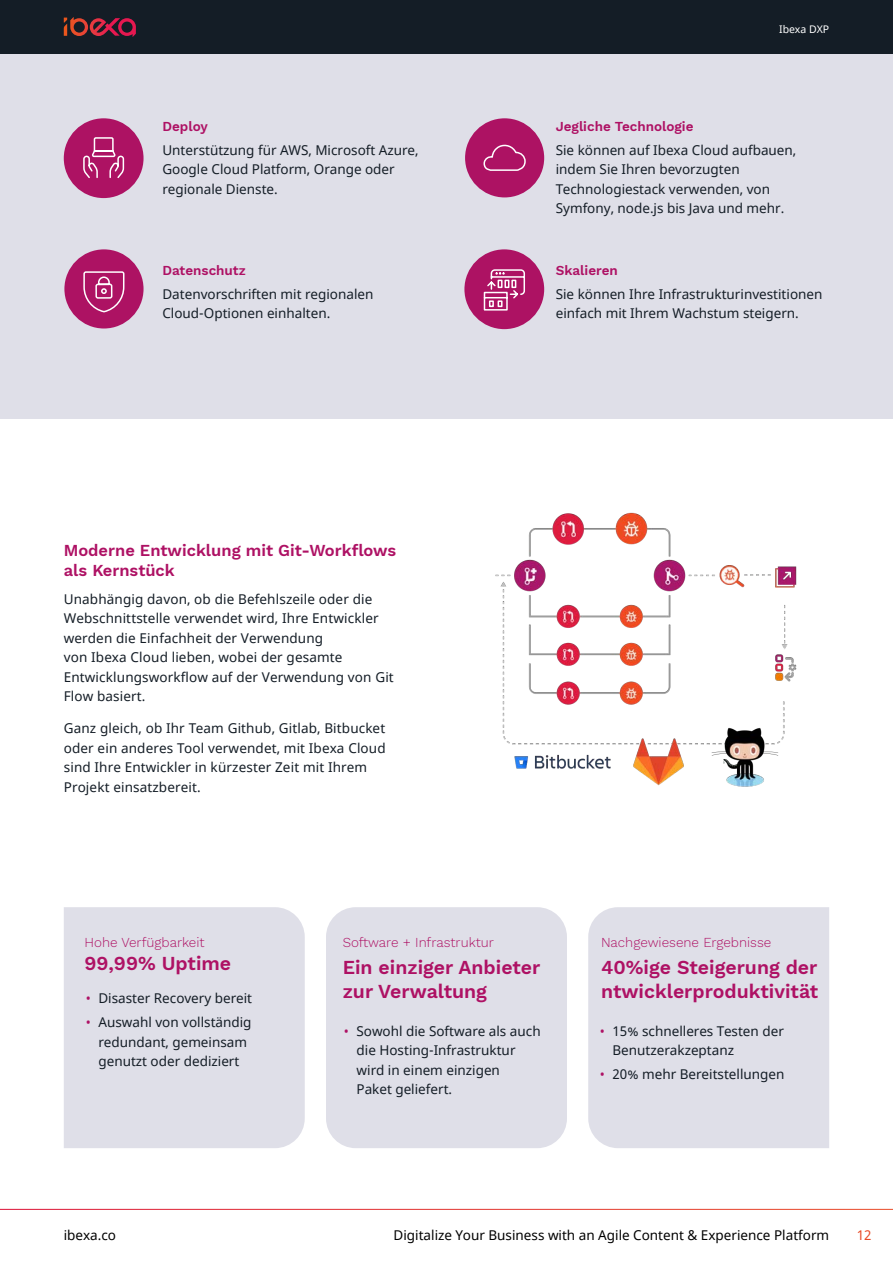
<style>
.page{position:relative;width:893px;height:1263px;background:#fff}
.page>*{position:absolute;margin:0;border:0;box-sizing:border-box;transform-origin:0 0}
.t1{font:19.5px/23.4px "Work Sans";color:#ae1164}
.t2{font:16.5px/19.5px "Work Sans";color:#ae1164}
.t3{font:13.5px/19.5px "Noto Sans";color:#141d26}
.t4{font:13.5px "Noto Sans";color:#000}
.t5{font:300 13.5px "Work Sans";color:#ae1164}
.t6{font:13.5px "Work Sans";color:#ae1164}
.t7{font:13.5px "Noto Sans";color:#e84926}
.t8{font:10.5px "Noto Sans";color:#fff}
.s1{color:#ae1164}
</style>
<div class="page">
<div style="left:0;top:0;width:893px;height:54px;background:#141d26"></div>
<svg style="left:64px;top:17px;width:72px;height:20px"></svg>
<div style="left:326px;top:907px;width:241px;height:241px;background:#dfdfe8;border-radius:30px"></div>
<div style="left:588px;top:907px;width:241px;height:241px;background:#dfdfe8"></div>
<div style="left:64px;top:907px;width:241px;height:241px;background:#dfdfe8"></div>
<div style="left:0;top:54px;width:893px;height:365px;background:#dfdfe8"></div>
<img style="left:495px;top:512px;width:302px;height:275px">
<div style="left:64px;top:249px;width:80px;height:79px;background:#ad1263;border-radius:50%"></div>
<svg style="left:83px;top:271px;width:42px;height:42px"></svg>
<div style="left:64px;top:118px;width:80px;height:80px;background:#ad1263;border-radius:50%"></div>
<svg style="left:83px;top:137px;width:42px;height:42px"></svg>
<div style="left:465px;top:118px;width:79px;height:79px;background:#ad1263;border-radius:50%"></div>
<svg style="left:483px;top:144px;width:43px;height:27px"></svg>
<div style="left:464px;top:249px;width:80px;height:80px;background:#ad1263;border-radius:50%"></div>
<svg style="left:483px;top:269px;width:42px;height:42px"></svg>
<p class="t6" style="left:162px;top:116px;width:47px">Deploy</p>
<p class="t3" style="left:162px;top:140px;width:258px">Unterstützung für AWS, Microsoft Azure,<br>Google Cloud Platform, Orange oder regionale Dienste.</p>
<p class="t6" style="left:162px;top:260px;width:85px">Datenschutz</p>
<p class="t3" style="left:162px;top:284px;width:213px">Datenvorschriften mit regionalen<br>Cloud-Optionen einhalten.</p>
<p class="t8" style="left:779px;top:22px;width:52px">Ibexa DXP</p>
<p class="t6" style="left:556px;top:116px;width:139px">Jegliche Technologie</p>
<p class="t3" style="left:556px;top:140px;width:242px">Sie können auf Ibexa Cloud aufbauen, indem Sie Ihren bevorzugten Technologiestack verwenden, von Symfony, node.js bis Java und mehr.</p>
<p class="t6" style="left:556px;top:260px;width:64px">Skalieren</p>
<p class="t3" style="left:556px;top:284px;width:268px">Sie können Ihre Infrastrukturinvestitionen einfach mit Ihrem Wachstum steigern.</p>
<p class="t2" style="left:64px;top:540px;width:334px">Moderne Entwicklung mit Git-Workflows als Kernstück</p>
<p class="t3" style="left:64px;top:589px;width:332px">Unabhängig davon, ob die Befehlszeile oder die Webschnittstelle verwendet wird, Ihre Entwickler werden die Einfachheit der Verwendung<br>von Ibexa Cloud lieben, wobei der gesamte Entwicklungsworkflow auf der Verwendung von Git Flow basiert.</p>
<p class="t3" style="left:64px;top:719px;width:323px">Ganz gleich, ob Ihr Team Github, Gitlab, Bitbucket oder ein anderes Tool verwendet, mit Ibexa Cloud sind Ihre Entwickler in kürzester Zeit mit Ihrem Projekt einsatzbereit.</p>
<p class="t5" style="left:85px;top:932px;width:122px">Hohe Verfügbarkeit</p>
<h1 class="t1" style="left:85px;top:951px;width:148px">99,99% Uptime</h1>
<p class="t3" style="left:86px;top:989px;width:168px"><span class="s1">•</span> Disaster Recovery bereit</p>
<p class="t3" style="left:98px;top:1013px;width:155px;text-indent:-13px"><span class="s1">•</span> Auswahl von vollständig redundant, gemeinsam genutzt oder dediziert</p>
<p class="t5" style="left:343px;top:932px;width:153px">Software + Infrastruktur</p>
<h1 class="t1" style="left:343px;top:955px;width:199px">Ein einziger Anbieter zur Verwaltung</h1>
<p class="t3" style="left:357px;top:1022px;width:186px;text-indent:-13px"><span class="s1">•</span> Sowohl die Software als auch die Hosting-Infrastruktur wird in einem einzigen<br>Paket geliefert.</p>
<p class="t5" style="left:601px;top:932px;width:172px">Nachgewiesene Ergebnisse</p>
<h1 class="t1" style="left:601px;top:955px;width:219px">40%ige Steigerung der ntwicklerproduktivität</h1>
<p class="t3" style="left:612px;top:1022px;width:173px;text-indent:-13px"><span class="s1">•</span> 15% schnelleres Testen der<br>Benutzerakzeptanz</p>
<p class="t3" style="left:600px;top:1065px;width:186px"><span class="s1">•</span> 20% mehr Bereitstellungen</p>
<p class="t4" style="left:64px;top:1226px;width:54px">ibexa.co</p>
<p class="t4" style="left:394px;top:1226px;width:437px">Digitalize Your Business with an Agile Content &amp; Experience Platform</p>
<p class="t7" style="left:857px;top:1226px;width:16px">12</p>
</div>
